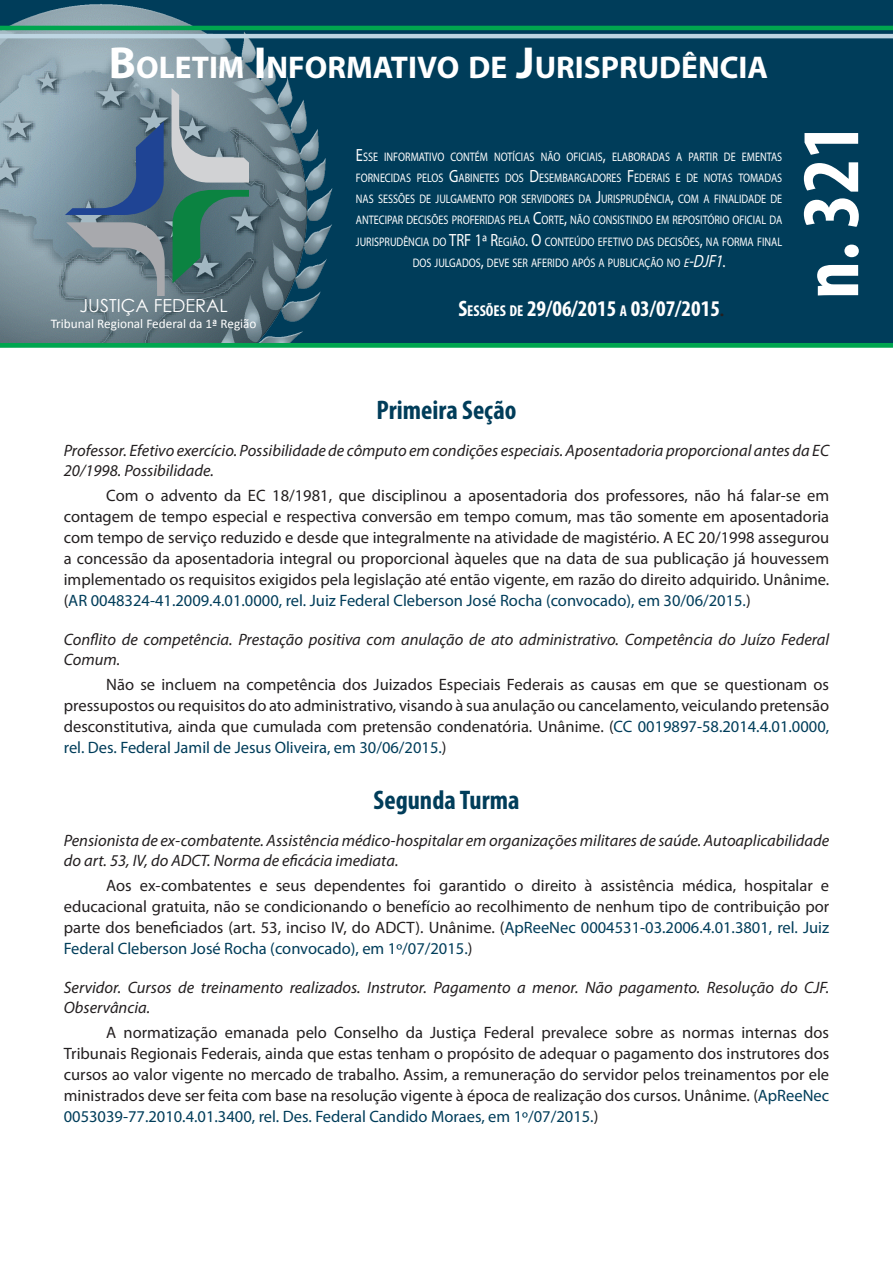
<style>
.page{position:relative;width:893px;height:1263px;background:#fff}
.page>*{position:absolute;margin:0;border:0;box-sizing:border-box;transform-origin:0 0}
.t1{font:700 condensed 82.5px "Myriad Pro";color:#fff}
.t2{font:700 31.5px "Myriad Pro";color:#fff}
.TÍTULO{font:700 condensed 27px "Myriad Pro";color:#003d5a}
.t3{font:700 condensed 22.5px "Myriad Pro";color:#fff}
.Título_SEÇÕES_e_TURM{font:18px "Century Gothic";color:#fff}
.Texto_EMENTA{font:16.5px/21px "Myriad Pro";color:#231f20;text-align:justify}
.Cabeça_EMENTA{font:italic 16.5px/19.8px "Myriad Pro";color:#231f20}
.t4{font:13.2px "Calibri";color:#fff}
.t5{font:12.45px/21.3px "Myriad Pro";color:#fff;text-align:center;scale:.82 1}
.s1{font-size:45px}
.s2{font-size:17.7px}
.s3{font-style:italic}
.s4{font-style:italic;font-size:17.7px}
.s5{font-size:15.75px}
.s6{font-family:"Times New Roman";font-stretch:normal;font-size:18px;color:#231f20}
.s7{color:#003d5a}
</style>
<div class="page">
<div style="left:0;top:0;width:893px;height:343px;background:#003d5a"></div>
<img style="left:0;top:4px;width:406px;height:339px">
<div style="left:0;top:34px;width:893px;height:4px;border:1px solid #bed5e2"></div>
<hr style="left:0;top:344px;width:893px;height:3px;background:#00a54f">
<div style="left:0;top:343px;width:893px;height:5px;border:1px solid #00a54f"></div>
<div style="left:0;top:26px;width:893px;height:4px;border:1px solid #00a54f"></div>
<svg style="left:65px;top:122px;width:99px;height:93px;background:#5a7696"></svg>
<svg style="left:173px;top:190px;width:76px;height:93px;background:#3d7666"></svg>
<svg style="left:66px;top:222px;width:99px;height:74px;background:#86949c"></svg>
<svg style="left:171px;top:88px;width:78px;height:95px;background:#91a0a7"></svg>
<p class="t2" style="left:109px;top:47px;width:661px"><span class="s1">B</span>OLETIM <span class="s1">I</span> NFORMATIVO DE <span class="s1">J</span>URISPRUDÊNCIA</p>
<p class="t5" style="left:356px;top:146px;width:521px"><span class="s2">E</span>SSE INFORMATIVO CONTÉM NOTÍCIAS NÃO OFICIAIS<span class="s2">,</span> ELABORADAS A PARTIR DE EMENTAS FORNECIDAS PELOS <span class="s2">G</span>ABINETES DOS <span class="s2">D</span>ESEMBARGADORES <span class="s2">F</span> EDERAIS E DE NOTAS TOMADAS NAS SESSÕES DE JULGAMENTO POR SERVIDORES DA <span class="s2">J</span>URISPRUDÊNCIA<span class="s2">,</span> COM A FINALIDADE DE ANTECIPAR DECISÕES PROFERIDAS PELA <span class="s2">C</span>ORTE<span class="s2">,</span> NÃO CONSISTINDO EM REPOSITÓRIO OFICIAL DA JURISPRUDÊNCIA DO <span class="s2">TRF 1ª R</span>EGIÃO<span class="s2">. O</span> CONTEÚDO EFETIVO DAS DECISÕES<span class="s2">,</span> NA FORMA FINAL DOS JULGADOS<span class="s2">,</span> DEVE SER AFERIDO APÓS A PUBLICAÇÃO NO <span class="s3">e</span><span class="s4">-DJF1</span><span class="s2">.</span></p>
<p class="Título_SEÇÕES_e_TURM" style="left:80px;top:293px;width:150px">JUSTIÇA FEDERAL</p>
<p class="t3" style="left:458px;top:294px;width:267px">S<span class="s5">ESSÕES DE</span> 29/06/2015 <span class="s5">A</span> 03/07/2015<span class="s6">.</span></p>
<p class="t4" style="left:51px;top:315px;width:207px">Tribunal Regional Federal da 1ª Região</p>
<p class="t1" style="left:779px;top:299px;width:177px;rotate:-90deg">n. 321</p>
<p class="TÍTULO" style="left:376px;top:393px;width:141px">Primeira Seção</p>
<p class="Cabeça_EMENTA" style="left:64px;top:440px;width:767px">Professor. Efetivo exercício. Possibilidade de cômputo em condições especiais. Aposentadoria proporcional antes da EC<br>20/1998. Possibilidade.</p>
<p class="Texto_EMENTA" style="left:64px;top:485px;width:767px;text-indent:43px">Com o advento da EC 18/1981, que disciplinou a aposentadoria dos professores, não há falar-se em contagem de tempo especial e respectiva conversão em tempo comum, mas tão somente em aposentadoria com tempo de serviço reduzido e desde que integralmente na atividade de magistério. A EC 20/1998 assegurou a concessão da aposentadoria integral ou proporcional àqueles que na data de sua publicação já houvessem implementado os requisitos exigidos pela legislação até então vigente, em razão do direito adquirido. Unânime. (<span class="s7">AR 0048324-41.2009.4.01.0000, rel. Juiz Federal Cleberson José Rocha (convocado), em 30/06/2015.</span>)</p>
<p class="Cabeça_EMENTA" style="left:64px;top:629px;width:767px">Conflito de competência. Prestação positiva com anulação de ato administrativo. Competência do Juízo Federal<br>Comum.</p>
<p class="Texto_EMENTA" style="left:64px;top:674px;width:767px;text-indent:43px">Não se incluem na competência dos Juizados Especiais Federais as causas em que se questionam os pressupostos ou requisitos do ato administrativo, visando à sua anulação ou cancelamento, veiculando pretensão desconstitutiva, ainda que cumulada com pretensão condenatória. Unânime. (<span class="s7">CC 0019897-58.2014.4.01.0000, rel. Des. Federal Jamil de Jesus Oliveira, em 30/06/2015.</span>)</p>
<p class="TÍTULO" style="left:373px;top:783px;width:147px">Segunda Turma</p>
<p class="Cabeça_EMENTA" style="left:64px;top:830px;width:767px">Pensionista de ex-combatente. Assistência médico-hospitalar em organizações militares de saúde. Autoaplicabilidade do art. 53, IV, do ADCT. Norma de eficácia imediata.</p>
<p class="Texto_EMENTA" style="left:64px;top:874px;width:767px;text-indent:43px">Aos ex-combatentes e seus dependentes foi garantido o direito à assistência médica, hospitalar e educacional gratuita, não se condicionando o benefício ao recolhimento de nenhum tipo de contribuição por parte dos beneficiados (art. 53, inciso IV, do ADCT). Unânime. (<span class="s7">ApReeNec 0004531-03.2006.4.01.3801, rel. Juiz Federal Cleberson José Rocha (convocado), em 1º/07/2015.</span>)</p>
<p class="Cabeça_EMENTA" style="left:64px;top:977px;width:767px">Servidor. Cursos de treinamento realizados. Instrutor. Pagamento a menor. Não pagamento. Resolução do CJF.<br>Observância.</p>
<p class="Texto_EMENTA" style="left:64px;top:1021px;width:767px;text-indent:43px">A normatização emanada pelo Conselho da Justiça Federal prevalece sobre as normas internas dos Tribunais Regionais Federais, ainda que estas tenham o propósito de adequar o pagamento dos instrutores dos cursos ao valor vigente no mercado de trabalho. Assim, a remuneração do servidor pelos treinamentos por ele ministrados deve ser feita com base na resolução vigente à época de realização dos cursos. Unânime. (<span class="s7">ApReeNec 0053039-77.2010.4.01.3400, rel. Des. Federal Candido Moraes, em 1º/07/2015.</span>)</p>
</div>
